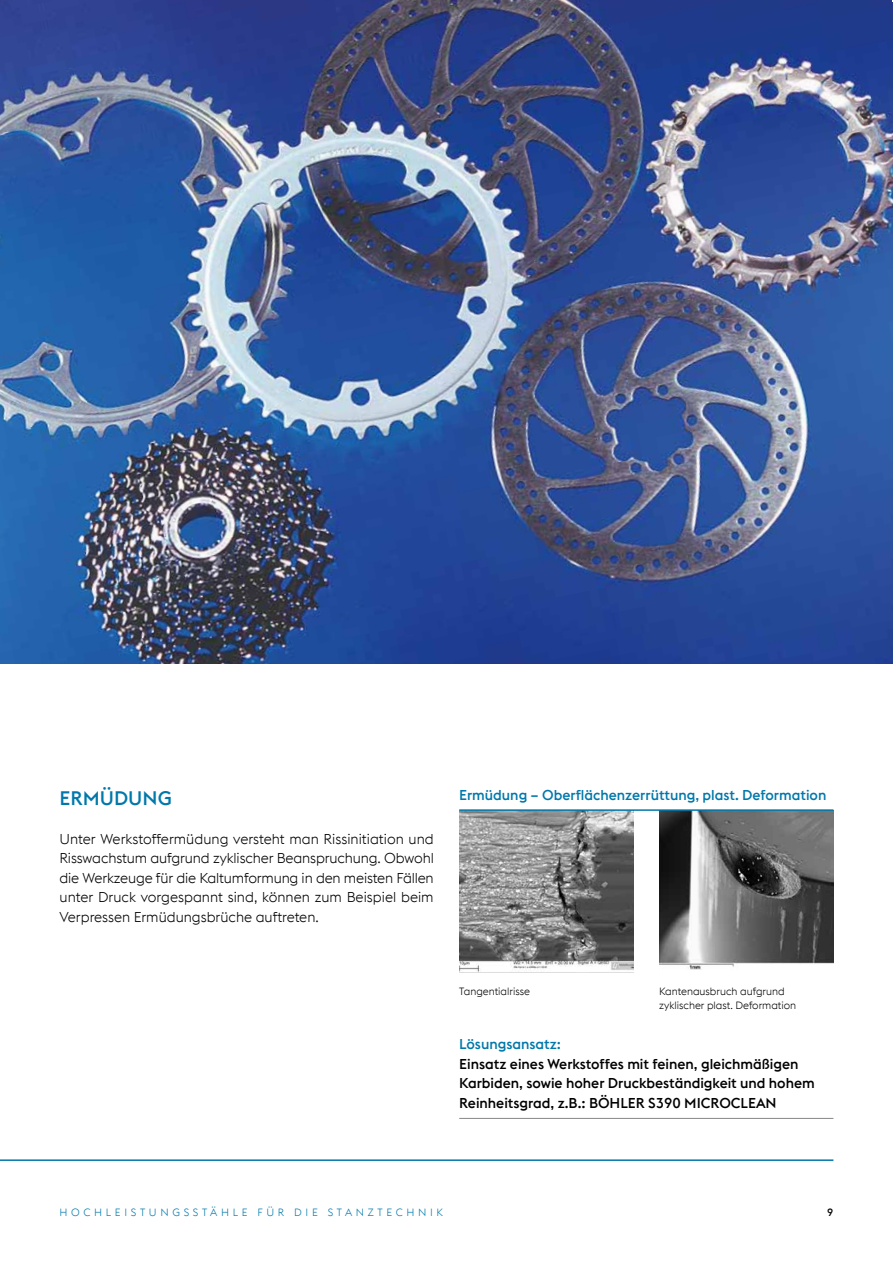
<style>
.page{position:relative;width:893px;height:1263px;background:#fff}
.page>*{position:absolute;margin:0;border:0;box-sizing:border-box;transform-origin:0 0}
.t1{font:500 19.5px "voestalpine";color:#0078ab}
.t2{font:300 14.25px/19.5px "voestalpine";color:#000;text-align:justify}
.t3{font:500 14.25px/19.5px "voestalpine";color:#000}
.t4{font:500 14.25px "voestalpine";color:#0078ab}
.t5{font:300 10.5px/13.5px "voestalpine";color:#000}
.t6{font:300 10.5px "voestalpine";letter-spacing:.35em;color:#0078ab}
.t7{font:500 10.5px "voestalpine";color:#000}
</style>
<div class="page">
<img style="left:0;top:0;width:893px;height:663px">
<img style="left:459px;top:811px;width:175px;height:161px">
<img style="left:659px;top:811px;width:174px;height:158px">
<hr style="left:459px;top:809px;width:374px;height:2px;background:#0078ab">
<hr style="left:0;top:1159px;width:833px;height:2px;background:#0078ab">
<hr style="left:459px;top:1118px;width:374px;height:1px;background:#878787">
<h1 class="t1" style="left:60px;top:786px;width:114px">ERMÜDUNG</h1>
<p class="t2" style="left:60px;top:829px;width:376px">Unter Werkstoffermüdung versteht man Rissinitiation und Risswachstum aufgrund zyklischer Beanspruchung. Obwohl die Werkzeuge für die Kaltumformung in den meisten Fällen unter Druck vorgespannt sind, können zum Beispiel beim Verpressen Ermüdungsbrüche auftreten.</p>
<p class="t4" style="left:459px;top:787px;width:369px">Ermüdung – Oberflächenzerrüttung, plast. Deformation</p>
<p class="t5" style="left:459px;top:985px;width:72px">Tangentialrisse</p>
<p class="t5" style="left:659px;top:985px;width:139px">Kantenausbruch aufgrund zyklischer plast. Deformation</p>
<p class="t4" style="left:459px;top:1035px;width:103px">Lösungsansatz:</p>
<p class="t3" style="left:459px;top:1054px;width:357px">Einsatz eines Werkstoffes mit feinen, gleichmäßigen<br>Karbiden, sowie hoher Druckbeständigkeit und hohem<br>Reinheitsgrad, z.B.: BÖHLER S390 MICROCLEAN</p>
<p class="t6" style="left:60px;top:1206px;width:385px">HOCHLEISTUNGSSTÄHLE FÜR DIE STANZTECHNIK</p>
<p class="t7" style="left:827px;top:1205px;width:8px">9</p>
</div>
